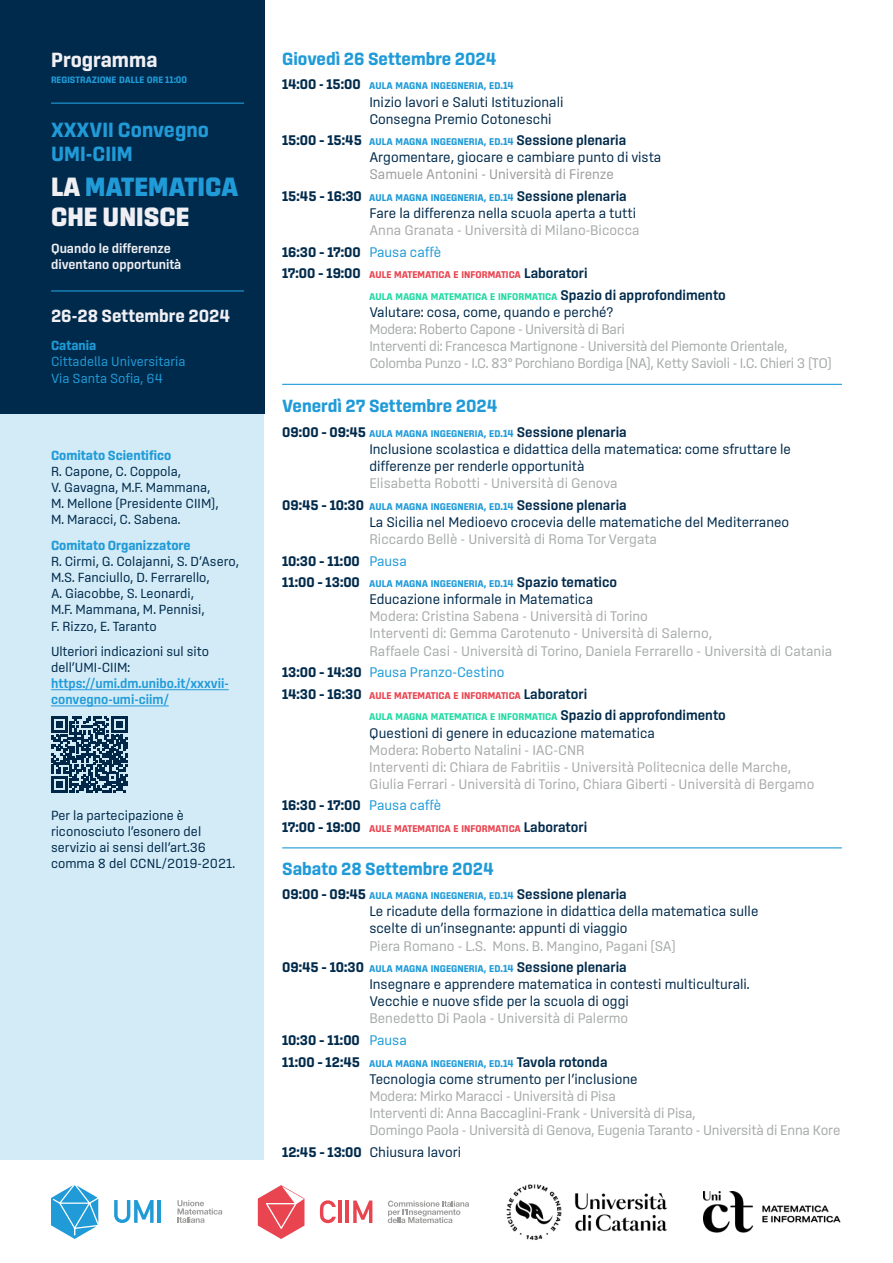
<style>
.page{position:relative;width:893px;height:1263px;background:#fff}
.page>*{position:absolute;margin:0;border:0;box-sizing:border-box;transform-origin:0 0}
.t1{font:900 27px/30px "Sinter";color:#f0eff4}
.t2{font:700 21px/24px "Sinter";color:#209bd8}
.t3{font:700 21px "Sinter";color:#f0eff4}
.t4{font:700 18px "Sinter";color:#209bd8}
.t5{font:700 18px "Sinter";color:#f0eff4}
.t6{font:14.25px/17.1px "Sinter";color:#a9abab}
.t7{font:14.25px/17.1px "Sinter";color:#002a4b}
.t8{font:600 14.25px/21.6px "Sinter";color:#002a4b}
.t9{font:14.25px/17.1px "Sinter";letter-spacing:-.02em;color:#a9abab}
.t10{font:14.25px "Sinter";color:#9d9d9c}
.t11{font:14.25px "Sinter";color:#209bd8}
.t12{font:700 14.25px "Sinter";letter-spacing:-.005em;color:#002a4b}
.t13{font:13.5px/16.2px "Sinter";color:#002a4b}
.t14{font:600 13.5px/16.2px "Sinter";color:#209bd8}
.t15{font:700 13.5px "Sinter";color:#209bd8}
.t16{font:13.5px/16.2px "Sinter";color:#209bd8}
.t17{font:600 13.5px/16.2px "Sinter";color:#f0eff4}
.t18{font:700 10.05px "Sinter";color:#209bd8}
.t19{font:700 10.05px "Sinter";color:#e94550}
.t20{font:700 9.45px "Sinter";color:#209bd8}
.s1{font-size:9.75px}
.s2{color:#209bd8}
.s3{font-size:14.25px;color:#002a4b}
.s4{font-size:10.5px}
.s5{font-weight:600;font-size:14.25px;color:#002a4b}
.s6{font-weight:700;color:#002a4b}
.s7{font-weight:700}
.s8{font-weight:700;font-size:10.05px;color:#e94550}
.s9{font-weight:700;font-size:10.05px;color:#20daa3}
.s10{font-weight:400;color:#209bd8}
</style>
<div class="page">
<div style="left:0;top:0;width:264px;height:414px;background:#002a4b"></div>
<hr style="left:282px;top:384px;width:560px;height:1px;background:#209bd8">
<hr style="left:282px;top:847px;width:560px;height:1px;background:#209bd8">
<div style="left:0;top:414px;width:264px;height:759px;background:#d3ebf7"></div>
<hr style="left:51px;top:290px;width:193px;height:1px;background:#209bd8">
<hr style="left:51px;top:103px;width:193px;height:1px;background:#209bd8">
<hr style="left:51px;top:689px;width:178px;height:1px;background:#209bd8">
<hr style="left:51px;top:705px;width:118px;height:1px;background:#209bd8">
<svg style="left:51px;top:716px;width:77px;height:76px"></svg>
<div style="left:0;top:1161px;width:893px;height:102px;background:#fff"></div>
<svg style="left:388px;top:1200px;width:81px;height:23px"></svg>
<svg style="left:320px;top:1200px;width:16px;height:23px"></svg>
<hr style="left:338px;top:1200px;width:4px;height:23px;background:#e94550">
<hr style="left:346px;top:1200px;width:3px;height:23px;background:#e94550">
<svg style="left:353px;top:1200px;width:19px;height:23px"></svg>
<svg style="left:258px;top:1185px;width:46px;height:54px"></svg>
<img style="left:506px;top:1184px;width:162px;height:56px">
<svg style="left:177px;top:1200px;width:45px;height:23px"></svg>
<svg style="left:51px;top:1185px;width:47px;height:54px"></svg>
<svg style="left:114px;top:1200px;width:40px;height:23px"></svg>
<hr style="left:158px;top:1200px;width:3px;height:23px;background:#209bd8">
<img style="left:703px;top:1191px;width:138px;height:41px">
<h2 class="t3" style="left:51px;top:48px;width:108px">Programma</h2>
<p class="t20" style="left:51px;top:75px;width:138px">REGISTRAZIONE DALLE ORE <span class="s1">11:00</span></p>
<h2 class="t2" style="left:51px;top:118px;width:159px">XXXVII Convegno<br>UMI-CIIM</h2>
<h1 class="t1" style="left:51px;top:171px;width:189px">LA <span class="s2">MATEMATICA<br></span>CHE UNISCE</h1>
<p class="t17" style="left:51px;top:240px;width:132px">Quando le differenze diventano opportunità</p>
<p class="t5" style="left:51px;top:305px;width:181px">26-28 Settembre 2024</p>
<p class="t15" style="left:51px;top:338px;width:47px">Catania</p>
<p class="t16" style="left:51px;top:353px;width:136px">Cittadella Universitaria<br>Via Santa Sofia, 64</p>
<p class="t15" style="left:51px;top:447px;width:122px">Comitato Scientifico</p>
<p class="t13" style="left:51px;top:463px;width:169px">R. Capone, C. Coppola,<br>V. Gavagna, M.F. Mammana,<br>M. Mellone (Presidente CIIM),<br>M. Maracci, C. Sabena.</p>
<p class="t15" style="left:51px;top:537px;width:141px">Comitato Organizzatore</p>
<p class="t13" style="left:51px;top:553px;width:189px">R. Cirmi, G. Colajanni, S. D’Asero,<br>M.S. Fanciullo, D. Ferrarello,<br>A. Giacobbe, S. Leonardi,<br>M.F. Mammana, M. Pennisi,<br>F. Rizzo, E. Taranto</p>
<p class="t13" style="left:51px;top:643px;width:159px">Ulteriori indicazioni sul sito dell’UMI-CIIM:</p>
<p class="t14" style="left:51px;top:675px;width:179px">https://umi.dm.unibo.it/xxxvii&shy;convegno-umi-ciim/</p>
<p class="t13" style="left:51px;top:806px;width:185px">Per la partecipazione è riconosciuto l’esonero del servizio ai sensi dell’art.36 comma 8 del CCNL/2019-2021.</p>
<p class="t4" style="left:282px;top:48px;width:216px">Giovedì 26 Settembre 2024</p>
<p class="t18" style="left:282px;top:80px;width:233px"><span class="s3">14:00 - 15:00</span> AULA MAGNA INGEGNERIA<span class="s4">,</span> ED<span class="s4">.14</span></p>
<p class="t7" style="left:369px;top:93px;width:196px">Inizio lavori e Saluti Istituzionali<br>Consegna Premio Cotoneschi</p>
<p class="t18" style="left:282px;top:136px;width:346px"><span class="s3">15:00 – 15:45</span> AULA MAGNA INGEGNERIA<span class="s4">,</span> ED<span class="s4">.14</span> <span class="s5">Sessione plenaria</span></p>
<p class="t7" style="left:369px;top:149px;width:294px">Argomentare, giocare e cambiare punto di vista</p>
<p class="t10" style="left:369px;top:166px;width:246px">Samuele Antonini - Università di Firenze</p>
<p class="t18" style="left:282px;top:192px;width:346px"><span class="s3">15:45 – 16:30</span> AULA MAGNA INGEGNERIA<span class="s4">,</span> ED<span class="s4">.14</span> <span class="s5">Sessione plenaria</span></p>
<p class="t7" style="left:369px;top:204px;width:268px">Fare la differenza nella scuola aperta a tutti</p>
<p class="t6" style="left:282px;top:219px;width:359px;line-height:21.6px;text-indent:87px">Anna Granata - Università di Milano-Bicocca<br><span class="s6">16:30 – 17:00</span> <span class="s2">Pausa caffè</span></p>
<p class="t8" style="left:369px;top:262px;width:358px;text-indent:-87px"><span class="s7">17:00 – 19:00</span> <span class="s8">AULE MATEMATICA E INFORMATICA</span> Laboratori<br><span class="s9">AULA MAGNA MATEMATICA E INFORMATICA</span> Spazio di approfondimento</p>
<p class="t7" style="left:369px;top:303px;width:246px">Valutare: cosa, come, quando e perché?</p>
<p class="t9" style="left:369px;top:321px;width:464px">Modera: Roberto Capone - Università di Bari<br>Interventi di: Francesca Martignone - Università del Piemonte Orientale,<br>Colomba Punzo - I.C. 83° Porchiano Bordiga (NA), Ketty Savioli - I.C. Chieri 3 (TO)</p>
<p class="t4" style="left:282px;top:396px;width:217px">Venerdì 27 Settembre 2024</p>
<p class="t18" style="left:282px;top:427px;width:346px"><span class="s3">09:00 – 09:45</span> AULA MAGNA INGEGNERIA<span class="s4">,</span> ED<span class="s4">.14</span> <span class="s5">Sessione plenaria</span></p>
<p class="t7" style="left:369px;top:440px;width:423px">Inclusione scolastica e didattica della matematica: come sfruttare le differenze per renderle opportunità</p>
<p class="t6" style="left:369px;top:474px;width:250px">Elisabetta Robotti - Università di Genova</p>
<p class="t18" style="left:282px;top:500px;width:346px"><span class="s3">09:45 – 10:30</span> AULA MAGNA INGEGNERIA<span class="s4">,</span> ED<span class="s4">.14</span> <span class="s5">Sessione plenaria</span></p>
<p class="t7" style="left:369px;top:513px;width:421px">La Sicilia nel Medioevo crocevia delle matematiche del Mediterraneo</p>
<p class="t6" style="left:282px;top:528px;width:376px;line-height:21.6px;text-indent:87px">Riccardo Bellè - Università di Roma Tor Vergata<br><span class="s6">10:30 – 11:00</span> <span class="s2">Pausa</span></p>
<p class="t18" style="left:282px;top:578px;width:337px"><span class="s3">11:00 – 13:00</span> AULA MAGNA INGEGNERIA<span class="s4">,</span> ED<span class="s4">.14</span> <span class="s5">Spazio tematico</span></p>
<p class="t7" style="left:369px;top:591px;width:225px">Educazione informale in Matematica</p>
<p class="t6" style="left:369px;top:608px;width:464px">Modera: Cristina Sabena - Università di Torino<br>Interventi di: Gemma Carotenuto - Università di Salerno,<br>Raffaele Casi - Università di Torino, Daniela Ferrarello - Università di Catania</p>
<p class="t11" style="left:282px;top:664px;width:224px"><span class="s6">13:00 – 14:30</span> Pausa Pranzo-Cestino</p>
<p class="t8" style="left:369px;top:683px;width:358px;text-indent:-87px"><span class="s7">14:30 – 16:30</span> <span class="s8">AULE MATEMATICA E INFORMATICA</span> Laboratori<br><span class="s9">AULA MAGNA MATEMATICA E INFORMATICA</span> Spazio di approfondimento</p>
<p class="t7" style="left:369px;top:724px;width:287px">Questioni di genere in educazione matematica</p>
<p class="t6" style="left:369px;top:741px;width:446px">Modera: Roberto Natalini - IAC-CNR<br>Interventi di: Chiara de Fabritiis - Università Politecnica delle Marche,<br>Giulia Ferrari - Università di Torino, Chiara Giberti - Università di Bergamo</p>
<p class="t12" style="left:282px;top:797px;width:161px">16:30 – 17:00 <span class="s10">Pausa caffè</span></p>
<p class="t19" style="left:282px;top:823px;width:307px"><span class="s3">17:00 – 19:00</span> AULE MATEMATICA E INFORMATICA <span class="s5">Laboratori</span></p>
<p class="t4" style="left:282px;top:858px;width:213px">Sabato 28 Settembre 2024</p>
<p class="t18" style="left:282px;top:890px;width:346px"><span class="s3">09:00 – 09:45</span> AULA MAGNA INGEGNERIA<span class="s4">,</span> ED<span class="s4">.14</span> <span class="s5">Sessione plenaria</span></p>
<p class="t7" style="left:369px;top:903px;width:391px">Le ricadute della formazione in didattica della matematica sulle scelte di un’insegnante: appunti di viaggio</p>
<p class="t6" style="left:369px;top:937px;width:308px">Piera Romano - L.S. Mons. B. Mangino, Pagani (SA)</p>
<p class="t18" style="left:282px;top:963px;width:346px"><span class="s3">09:45 – 10:30</span> AULA MAGNA INGEGNERIA<span class="s4">,</span> ED<span class="s4">.14</span> <span class="s5">Sessione plenaria</span></p>
<p class="t7" style="left:369px;top:975px;width:382px">Insegnare e apprendere matematica in contesti multiculturali.<br>Vecchie e nuove sfide per la scuola di oggi</p>
<p class="t6" style="left:282px;top:1007px;width:348px;line-height:21.6px;text-indent:87px">Benedetto Di Paola - Università di Palermo<br><span class="s6">10:30 – 11:00</span> <span class="s2">Pausa</span></p>
<p class="t18" style="left:282px;top:1057px;width:327px"><span class="s3">11:00 – 12:45</span> AULA MAGNA INGEGNERIA<span class="s4">,</span> ED<span class="s4">.14</span> <span class="s5">Tavola rotonda</span></p>
<p class="t7" style="left:369px;top:1070px;width:270px">Tecnologia come strumento per l’inclusione</p>
<p class="t6" style="left:369px;top:1087px;width:473px">Modera: Mirko Maracci - Università di Pisa<br>Interventi di: Anna Baccaglini-Frank - Università di Pisa,<br>Domingo Paola - Università di Genova, Eugenia Taranto - Università di Enna Kore</p>
<p class="t7" style="left:282px;top:1143px;width:180px"><span class="s7">12:45 – 13:00</span> Chiusura lavori</p>
</div>
